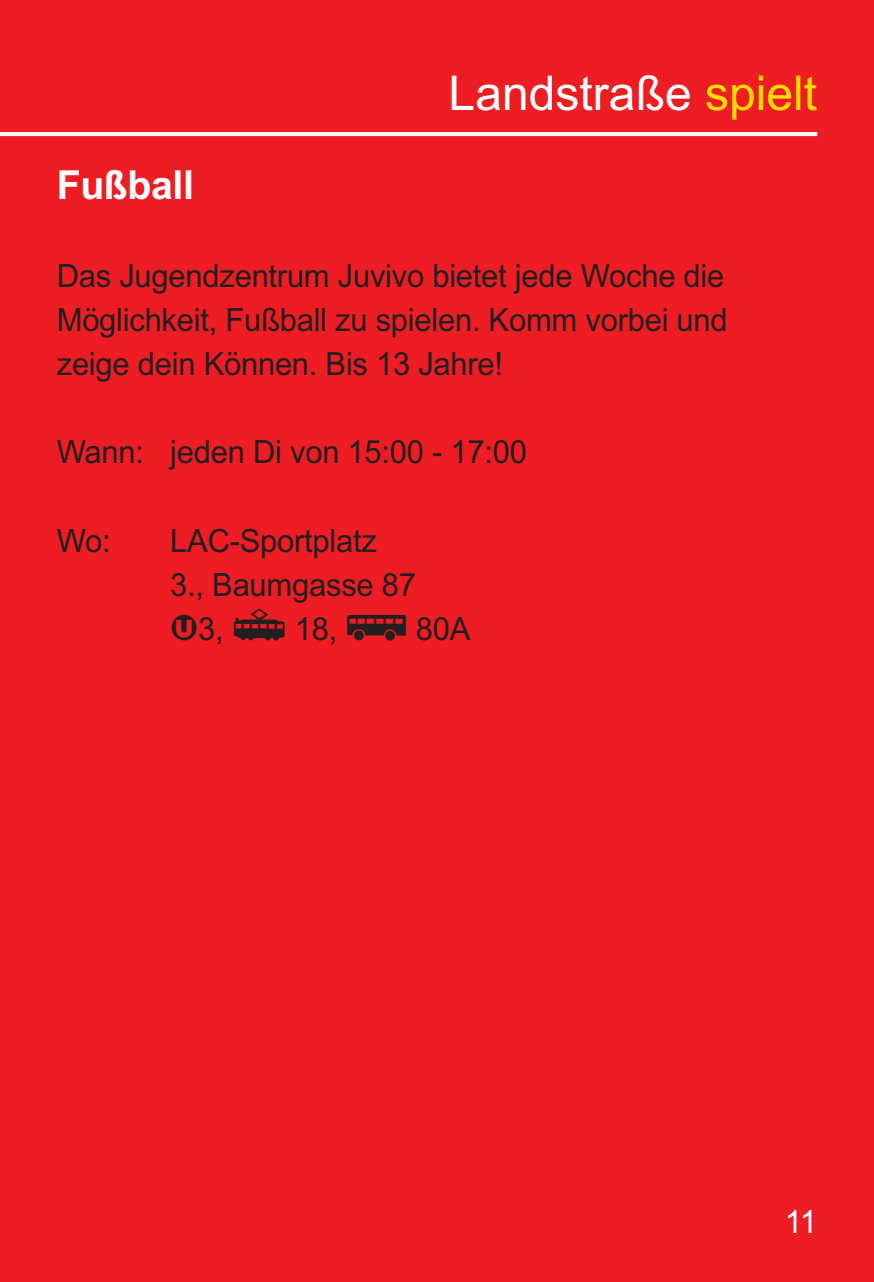
<style>
.page{position:relative;width:874px;height:1282px;background:#fff}
.page>*{position:absolute;margin:0;border:0;box-sizing:border-box;transform-origin:0 0}
.t1{font:48px "Arial";color:#fff}
.t2{font:700 40px "Arial";letter-spacing:-.01em;color:#fff}
.t3{font:32px/44px "Arial";letter-spacing:-.01em;color:#231f20;text-align:justify}
.t4{font:32px "Arial";color:#fff}
.s1{color:#ffdd01}
.s2{font-family:"Wien Xtra PICTO"}
.s3{font-family:"Wien Xtra PICTO";font-size:38px}
</style>
<div class="page">
<div style="left:0;top:0;width:873px;height:1281px;background:#ee1d23"></div>
<svg style="left:0;top:132px;width:816px;height:4px;fill:#fff"></svg>
<p class="t2" style="left:57px;top:162px;width:139px">Fußball</p>
<h1 class="t1" style="left:448px;top:65px;width:370px">Landstraße <span class="s1">spielt</span></h1>
<p class="t3" style="left:57px;top:254px;width:672px">Das Jugendzentrum Juvivo bietet jede Woche die Möglichkeit, Fußball zu spielen. Komm vorbei und zeige dein Können. Bis 13 Jahre!</p>
<p class="t3" style="left:57px;top:430px;width:471px">Wann: jeden Di von 15:00 - 17:00</p>
<p class="t3" style="left:57px;top:518px;width:56px">Wo:</p>
<p class="t3" style="left:170px;top:518px;width:302px;text-align:left">LAC-Sportplatz<br>3., Baumgasse 87 <span class="s2">#</span>3, <span class="s3">$</span> 18, <span class="s2">%</span> 80A</p>
<p class="t4" style="left:784px;top:1202px;width:34px">11</p>
</div>
